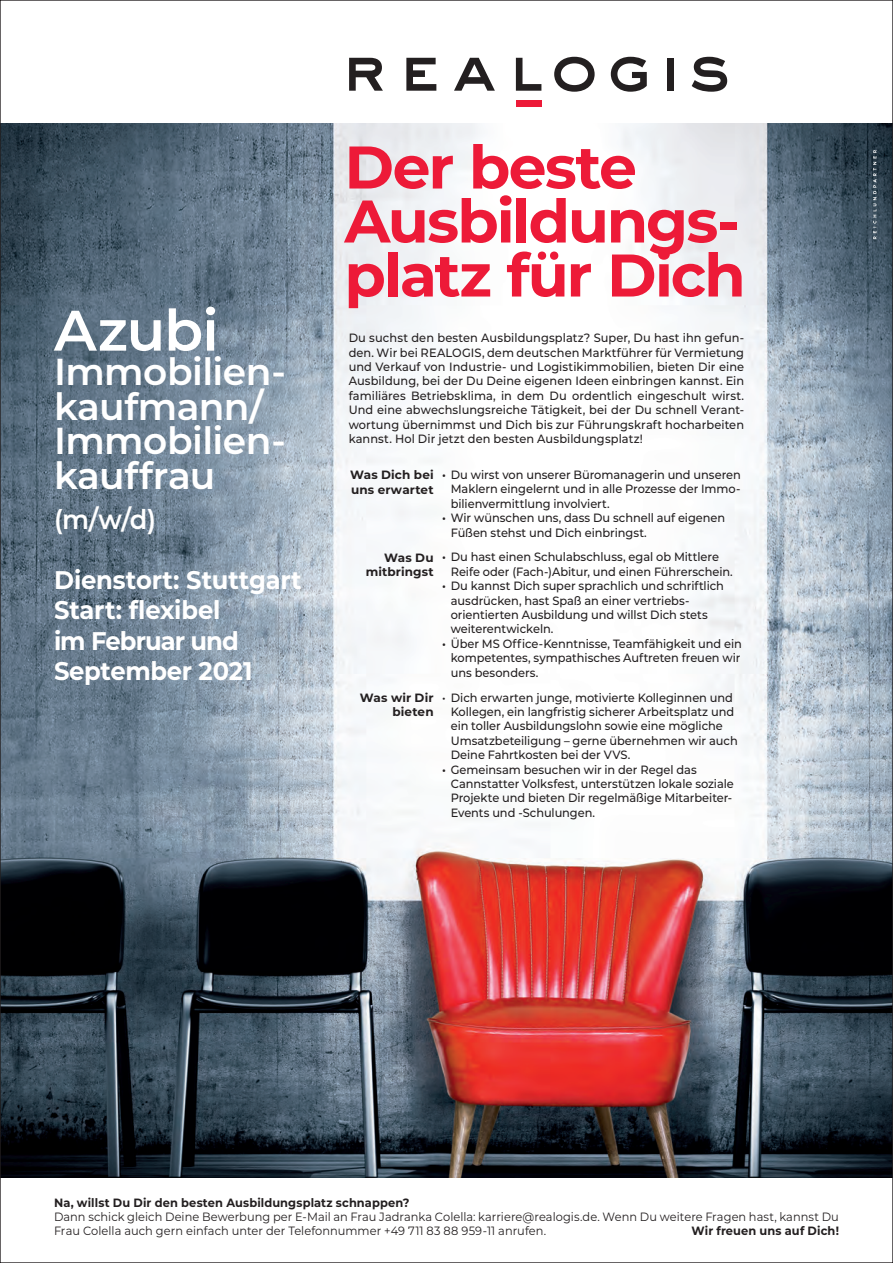
<style>
.page{position:relative;width:893px;height:1263px;background:#fff}
.page>*{position:absolute;margin:0;border:0;box-sizing:border-box;transform-origin:0 0}
.t1{font:700 60px/54px "Montserrat";letter-spacing:-.035em;color:#ed1a38}
.t2{font:600 57px "Montserrat";letter-spacing:-.02em;color:#fff}
.t3{font:600 37.5px/34.5px "Montserrat";letter-spacing:-.015em;color:#fff}
.t4{font:600 27px "Montserrat";color:#fff;scale:.95 1}
.t5{font:700 25.5px/30.6px "Montserrat";letter-spacing:-.01em;color:#fff;scale:.95 1}
.t6{font:500 12px/14.4px "Montserrat";letter-spacing:-.005em;color:#231f20;scale:.95 1}
.t7{font:12px/14.4px "Montserrat";letter-spacing:.005em;color:#231f20;scale:.95 1}
.t8{font:700 12px "Montserrat";letter-spacing:.01em;color:#231f20;scale:.95 1}
.t9{font:700 12px/14.4px "Montserrat";letter-spacing:.01em;color:#231f20;text-align:right}
.s1{font-weight:600}
</style>
<div class="page">
<img style="left:2px;top:123px;width:889px;height:1055px">
<svg style="left:873px;top:150px;width:3px;height:89px"></svg>
<svg style="left:349px;top:58px;width:34px;height:33px"></svg>
<svg style="left:406px;top:58px;width:30px;height:33px"></svg>
<svg style="left:454px;top:58px;width:41px;height:33px"></svg>
<svg style="left:516px;top:58px;width:25px;height:33px"></svg>
<svg style="left:554px;top:57px;width:41px;height:35px"></svg>
<svg style="left:611px;top:57px;width:36px;height:35px"></svg>
<div style="left:667px;top:58px;width:7px;height:33px;background:#231f20"></div>
<svg style="left:692px;top:57px;width:35px;height:35px"></svg>
<div style="left:516px;top:100px;width:25px;height:6px;background:#ed1a38"></div>
<h2 class="t2" style="left:54px;top:290px;width:166px">Azubi</h2>
<h3 class="t3" style="left:54px;top:353px;width:233px">Immobilien&shy;kaufmann/<br>Immobilien&shy;kauffrau</h3>
<h3 class="t4" style="left:54px;top:500px;width:109px">(m/w/d)</h3>
<h3 class="t5" style="left:54px;top:563px;width:262px">Dienstort: Stuttgart<br>Start: flexibel<br>im Februar und<br>September 2021</h3>
<h1 class="t1" style="left:344px;top:137px;width:403px">Der beste<br>Ausbildungs&shy;platz für Dich</h1>
<p class="t6" style="left:349px;top:330px;width:418px;text-align:justify">Du suchst den besten Ausbildungsplatz? Super, Du hast ihn gefun&shy;den. Wir bei REALOGIS, dem deutschen Marktführer für Vermietung und Verkauf von Industrie- und Logistikimmobilien, bieten Dir eine Ausbildung, bei der Du Deine eigenen Ideen einbringen kannst. Ein familiäres Betriebsklima, in dem Du ordentlich eingeschult wirst.<br>Und eine abwechslungsreiche Tätigkeit, bei der Du schnell Verant&shy;wortung übernimmst und Dich bis zur Führungskraft hocharbeiten kannst. Hol Dir jetzt den besten Ausbildungsplatz!</p>
<p class="t9" style="left:350px;top:467px;width:85px;text-align:left">Was Dich bei uns erwartet</p>
<p class="t9" style="left:366px;top:550px;width:69px">Was Du mitbringst</p>
<p class="t9" style="left:360px;top:690px;width:75px">Was wir Dir bieten</p>
<p class="t6" style="left:451px;top:467px;width:307px;text-align:justify;text-indent:-9px"><span class="s1">•</span> Du wirst von unserer Büromanagerin und unseren Maklern eingelernt und in alle Prozesse der Immo&shy;bilienvermittlung involviert.</p>
<p class="t6" style="left:451px;top:510px;width:290px;text-indent:-9px"><span class="s1">•</span> Wir wünschen uns, dass Du schnell auf eigenen<br>Füßen stehst und Dich einbringst.</p>
<p class="t6" style="left:451px;top:549px;width:298px;text-indent:-9px"><span class="s1">•</span> Du hast einen Schulabschluss, egal ob Mittlere<br>Reife oder (Fach-)Abitur, und einen Führerschein.</p>
<p class="t6" style="left:451px;top:578px;width:289px;text-indent:-9px"><span class="s1">•</span> Du kannst Dich super sprachlich und schriftlich ausdrücken, hast Spaß an einer vertriebs&shy;orientierten Ausbildung und willst Dich stets weiterentwickeln.</p>
<p class="t6" style="left:451px;top:636px;width:308px;text-indent:-9px"><span class="s1">•</span> Über MS Office-Kenntnisse, Teamfähigkeit und ein kompetentes, sympathisches Auftreten freuen wir uns besonders.</p>
<p class="t6" style="left:451px;top:690px;width:304px;text-indent:-9px">• Dich erwarten junge, motivierte Kolleginnen und Kollegen, ein langfristig sicherer Arbeitsplatz und ein toller Ausbildungslohn sowie eine mögliche Umsatzbeteiligung – gerne übernehmen wir auch Deine Fahrtkosten bei der VVS.</p>
<p class="t6" style="left:451px;top:762px;width:300px;text-indent:-9px"><span class="s1">•</span> Gemeinsam besuchen wir in der Regel das Cannstatter Volksfest, unterstützen lokale soziale Projekte und bieten Dir regelmäßige Mitarbeiter-Events und -Schulungen.</p>
<p class="t8" style="left:54px;top:1194px;width:376px">Na, willst Du Dir den besten Ausbildungsplatz schnappen?</p>
<p class="t7" style="left:54px;top:1209px;width:828px">Dann schick gleich Deine Bewerbung per E-Mail an Frau Jadranka Colella: karriere@realogis.de. Wenn Du weitere Fragen hast, kannst Du<br>Frau Colella auch gern einfach unter der Telefonnummer +49 711 83 88 959-11 anrufen.</p>
<p class="t8" style="left:691px;top:1222px;width:157px">Wir freuen uns auf Dich!</p>
</div>
